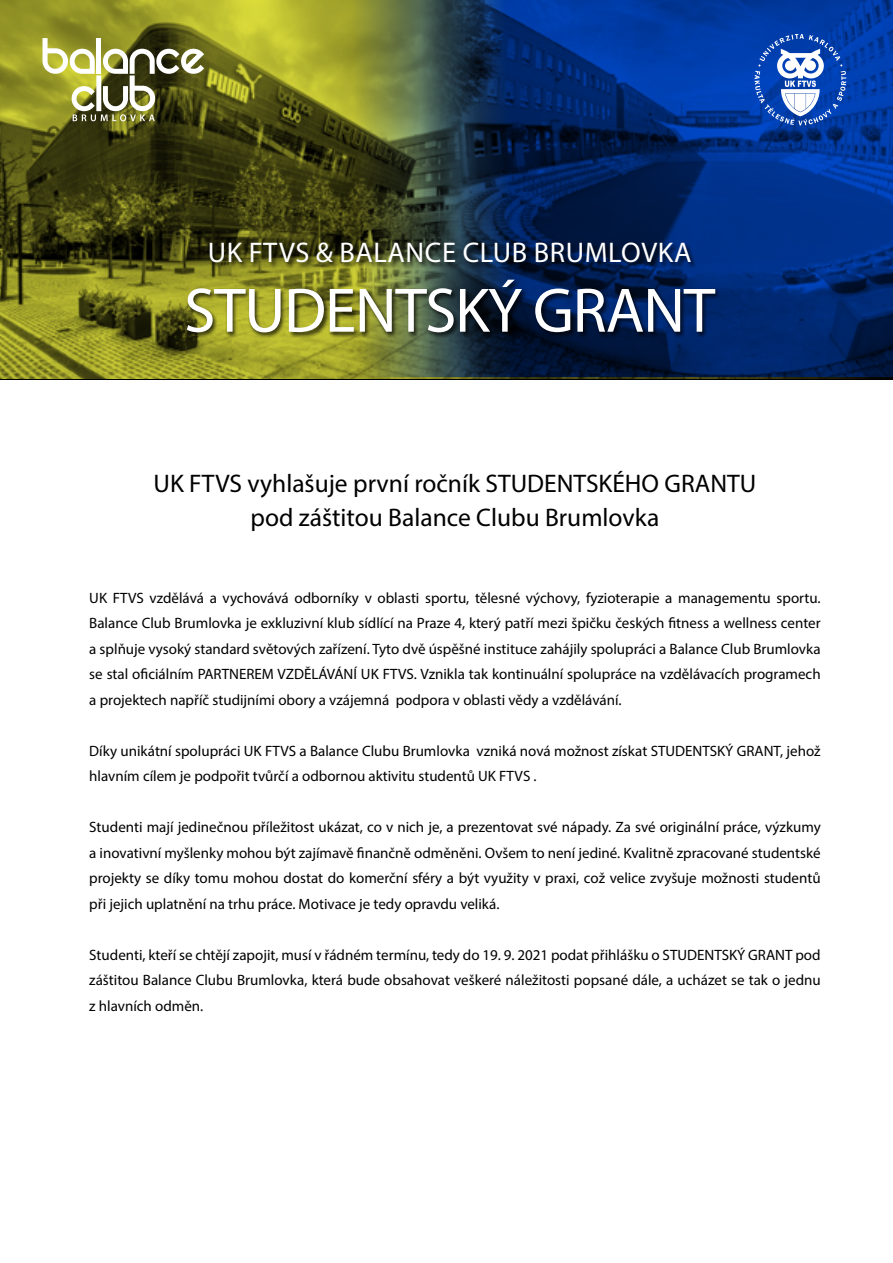
<style>
.page{position:relative;width:893px;height:1263px;background:#fff}
.page>*{position:absolute;margin:0;border:0;box-sizing:border-box;transform-origin:0 0}
.t1{font:63.3px "Myriad Pro";letter-spacing:-.02em;color:#fff}
.t2{font:28.5px "Myriad Pro";letter-spacing:.02em;color:#fff}
.t3{font:25.5px/34.5px "Myriad Pro";color:#000;text-align:center}
.t4{font:15px/25.5px "Myriad Pro";color:#000;text-align:justify}
</style>
<div class="page">
<img style="left:462px;top:0;width:431px;height:378px">
<img style="left:0;top:0;width:462px;height:379px">
<div style="left:185px;top:242px;width:536px;height:96px;background:#000;opacity:.75"></div>
<svg style="left:43px;top:38px;width:161px;height:83px"></svg>
<div style="left:96px;top:75px;width:5px;height:36px;background:#fff"></div>
<svg style="left:754px;top:34px;width:92px;height:91px"></svg>
<h2 class="t2" style="left:208px;top:235px;width:485px">UK FTVS &amp; BALANCE CLUB BRUMLOVKA</h2>
<h1 class="t1" style="left:184px;top:271px;width:533px">STUDENTSKÝ GRANT</h1>
<h3 class="t3" style="left:154px;top:466px;width:604px">UK FTVS vyhlašuje první ročník STUDENTSKÉHO GRANTU pod záštitou Balance Clubu Brumlovka</h3>
<p class="t4" style="left:89px;top:585px;width:733px">UK FTVS vzdělává a vychovává odborníky v oblasti sportu, tělesné výchovy, fyzioterapie a managementu sportu.<br>Balance Club Brumlovka je exkluzivní klub sídlící na Praze 4, který patří mezi špičku českých fitness a wellness center a splňuje vysoký standard světových zařízení. Tyto dvě úspěšné instituce zahájily spolupráci a Balance Club Brumlovka se stal oficiálním PARTNEREM VZDĚLÁVÁNÍ UK FTVS. Vznikla tak kontinuální spolupráce na vzdělávacích programech a projektech napříč studijními obory a vzájemná podpora v oblasti vědy a vzdělávání.</p>
<p class="t4" style="left:89px;top:738px;width:733px">Díky unikátní spolupráci UK FTVS a Balance Clubu Brumlovka vzniká nová možnost získat STUDENTSKÝ GRANT, jehož hlavním cílem je podpořit tvůrčí a odbornou aktivitu studentů UK FTVS .</p>
<p class="t4" style="left:89px;top:814px;width:733px">Studenti mají jedinečnou příležitost ukázat, co v nich je, a prezentovat své nápady. Za své originální práce, výzkumy a inovativní myšlenky mohou být zajímavě finančně odměněni. Ovšem to není jediné. Kvalitně zpracované studentské projekty se díky tomu mohou dostat do komerční sféry a být využity v praxi, což velice zvyšuje možnosti studentů při jejich uplatnění na trhu práce. Motivace je tedy opravdu veliká.</p>
<p class="t4" style="left:89px;top:942px;width:733px">Studenti, kteří se chtějí zapojit, musí v řádném termínu, tedy do 19. 9. 2021 podat přihlášku o STUDENTSKÝ GRANT pod záštitou Balance Clubu Brumlovka, která bude obsahovat veškeré náležitosti popsané dále, a ucházet se tak o jednu z hlavních odměn.</p>
</div>
